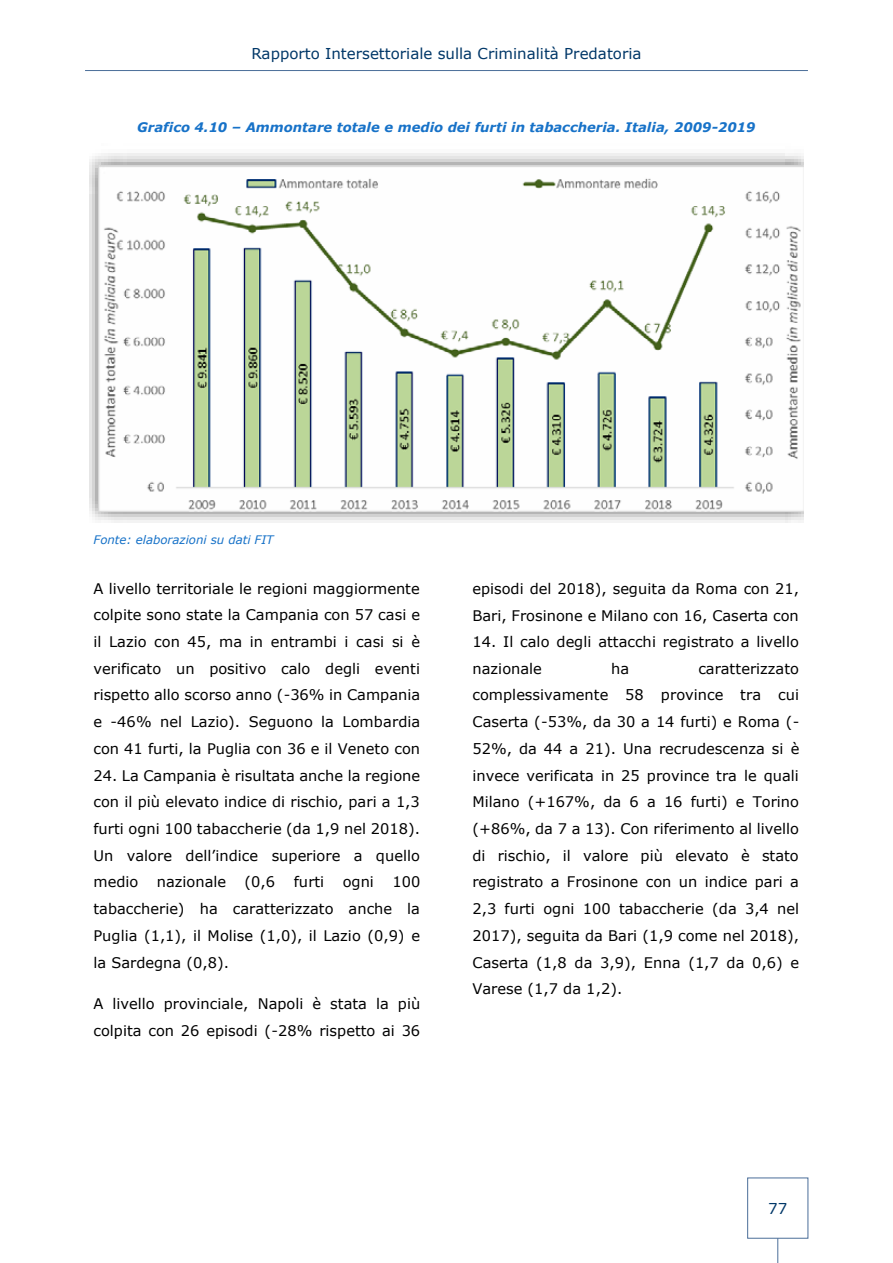
<style>
.page{position:relative;width:893px;height:1263px;background:#fff}
.page>*{position:absolute;margin:0;border:0;box-sizing:border-box;transform-origin:0 0}
.t1{font:15px "Verdana";color:#003768}
.t2{font:14.55px/26.7px "Verdana";color:#000;text-align:justify}
.t3{font:italic 700 13.2px "Verdana";color:#1772c8}
.t4{font:italic 11.7px "Verdana";letter-spacing:-.005em;color:#1772c8}
</style>
<div class="page">
<svg style="left:777px;top:1238px;width:1px;height:25px"></svg>
<hr style="left:85px;top:70px;width:723px;height:1px;background:#4b6e99">
<img style="left:89px;top:153px;width:714px;height:370px">
<img style="left:99px;top:166px;width:704px;height:346px">
<p class="t1" style="left:251px;top:43px;width:391px">Rapporto Intersettoriale sulla Criminalità Predatoria</p>
<p class="t3" style="left:137px;top:118px;width:620px">Grafico 4.10 – Ammontare totale e medio dei furti in tabaccheria. Italia, 2009-2019</p>
<p class="t4" style="left:94px;top:532px;width:181px">Fonte: elaborazioni su dati FIT</p>
<p class="t2" style="left:94px;top:575px;width:328px">A livello territoriale le regioni maggiormente colpite sono state la Campania con 57 casi e il Lazio con 45, ma in entrambi i casi si è verificato un positivo calo degli eventi rispetto allo scorso anno (-36% in Campania e -46% nel Lazio). Seguono la Lombardia con 41 furti, la Puglia con 36 e il Veneto con</p>
<p class="t2" style="left:94px;top:762px;width:328px">24. La Campania è risultata anche la regione con il più elevato indice di rischio, pari a 1,3 furti ogni 100 tabaccherie (da 1,9 nel 2018).<br>Un valore dell’indice superiore a quello medio</p>
<p class="t2" style="left:157px;top:869px;width:71px">nazionale</p>
<p class="t2" style="left:245px;top:869px;width:32px">(0,6</p>
<p class="t2" style="left:294px;top:869px;width:32px">furti</p>
<p class="t2" style="left:343px;top:869px;width:33px">ogni</p>
<p class="t2" style="left:94px;top:869px;width:328px;text-indent:299px">100 tabaccherie) ha caratterizzato anche la Puglia (1,1), il Molise (1,0), il Lazio (0,9) e la Sardegna (0,8).</p>
<p class="t2" style="left:94px;top:990px;width:328px">A livello provinciale, Napoli è stata la più colpita con 26 episodi (-28% rispetto ai 36</p>
<p class="t2" style="left:472px;top:575px;width:328px">episodi del 2018), seguita da Roma con 21,<br>Bari, Frosinone e Milano con 16, Caserta con</p>
<p class="t2" style="left:472px;top:628px;width:328px">14. Il calo degli attacchi registrato a livello nazionale</p>
<p class="t2" style="left:611px;top:655px;width:20px">ha</p>
<p class="t2" style="left:472px;top:655px;width:328px;text-indent:226px">caratterizzato complessivamente 58 province tra cui Caserta (-53%, da 30 a 14 furti) e Roma (- 52%, da 44 a 21). Una recrudescenza si è invece verificata in 25 province tra le quali Milano (+167%, da 6 a 16 furti) e Torino (+86%, da 7 a 13). Con riferimento al livello di rischio, il valore più elevato è stato registrato a Frosinone con un indice pari a 2,3 furti ogni 100 tabaccherie (da 3,4 nel 2017), seguita da Bari (1,9 come nel 2018), Caserta (1,8 da 3,9), Enna (1,7 da 0,6) e Varese (1,7 da 1,2).</p>
<p class="t1" style="left:768px;top:1198px;width:21px">77</p>
</div>
